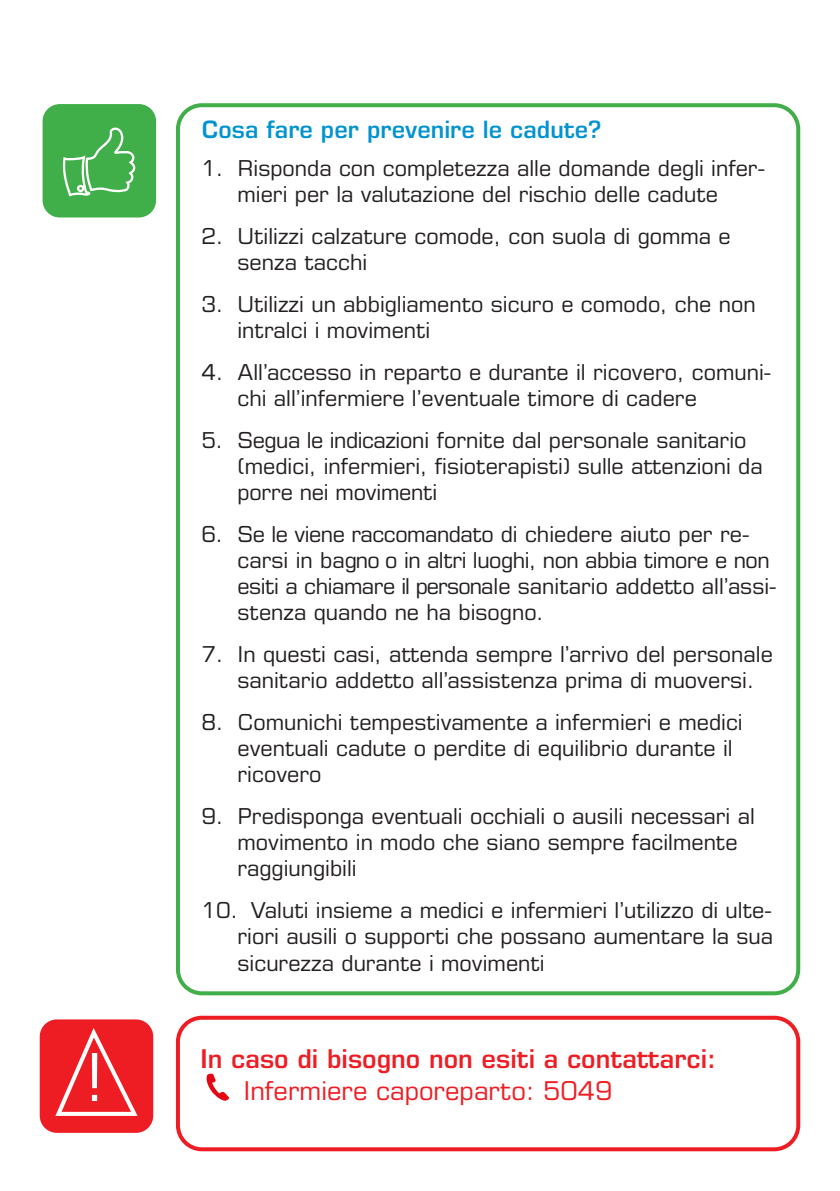
<style>
.page{position:relative;width:840px;height:1191px;background:#fff}
.page>*{position:absolute;margin:0;border:0;box-sizing:border-box;transform-origin:0 0}
.t1{font:66.4px "Eurostile LT Std";color:#fff}
.t2{font:600 26px "Eurostile LT Std";color:#ee1d23}
.t3{font:26px "Eurostile LT Std";color:#ee1d23}
.Testo_box{font:600 24px "Eurostile LT Std";color:#0093d0}
.t4{font:22px/26px "Eurostile LT Std";color:#231f20}
.t5{font:22px/26px "Eurostile LT Std";letter-spacing:-.02em;color:#231f20}
</style>
<div class="page">
<div style="left:176px;top:103px;width:623px;height:892px;border:4px solid #40ae49;border-radius:24px"></div>
<div style="left:43px;top:104px;width:113px;height:113px;background:#40ae49;border-radius:17px"></div>
<div style="left:176px;top:1015px;width:623px;height:136px;border:4px solid #ee1d23;border-radius:24px"></div>
<div style="left:40px;top:1019px;width:113px;height:113px;background:#ee1d23;border-radius:17px"></div>
<svg style="left:55px;top:1028px;width:83px;height:88px"></svg>
<svg style="left:206px;top:1073px;width:23px;height:27px"></svg>
<svg style="left:62px;top:128px;width:73px;height:68px"></svg>
<p class="t1" style="left:83px;top:1037px;width:24px">!</p>
<p class="Testo_box" style="left:201px;top:115px;width:401px">Cosa fare per prevenire le cadute?</p>
<p class="t4" style="left:201px;top:155px;width:564px;text-align:center">1. Risponda con completezza alle domande degli infer&shy;mieri per la valutazione del rischio delle cadute</p>
<p class="t4" style="left:237px;top:223px;width:494px;text-indent:-36px">2. Utilizzi calzature comode, con suola di gomma e senza tacchi</p>
<p class="t4" style="left:237px;top:291px;width:519px;text-indent:-36px">3. Utilizzi un abbigliamento sicuro e comodo, che non intralci i movimenti</p>
<p class="t4" style="left:237px;top:359px;width:535px;text-indent:-36px">4. All’accesso in reparto e durante il ricovero, comuni&shy;chi all’infermiere l’eventuale timore di cadere</p>
<p class="t4" style="left:237px;top:427px;width:526px;text-indent:-36px">5. Segua le indicazioni fornite dal personale sanitario (medici, infermieri, fisioterapisti) sulle attenzioni da porre nei movimenti</p>
<p class="t5" style="left:237px;top:521px;width:540px;text-indent:-36px">6. Se le viene raccomandato di chiedere aiuto per re&shy;carsi in bagno o in altri luoghi, non abbia timore e non esiti a chiamare il personale sanitario addetto all’assi&shy;stenza quando ne ha bisogno.</p>
<p class="t4" style="left:237px;top:641px;width:536px;text-indent:-36px">7. In questi casi, attenda sempre l’arrivo del personale sanitario addetto all’assistenza prima di muoversi.</p>
<p class="t4" style="left:237px;top:709px;width:506px;text-indent:-36px">8. Comunichi tempestivamente a infermieri e medici eventuali cadute o perdite di equilibrio durante il ricovero</p>
<p class="t4" style="left:237px;top:803px;width:518px;text-indent:-36px">9. Predisponga eventuali occhiali o ausili necessari al movimento in modo che siano sempre facilmente raggiungibili</p>
<p class="t4" style="left:237px;top:897px;width:537px;text-align:justify;text-indent:-36px">10. Valuti insieme a medici e infermieri l’utilizzo di ulte&shy;riori ausili o supporti che possano aumentare la sua sicurezza durante i movimenti</p>
<p class="t2" style="left:200px;top:1042px;width:517px">In caso di bisogno non esiti a contattarci:</p>
<p class="t3" style="left:243px;top:1074px;width:370px">Infermiere caporeparto: 5049</p>
</div>
